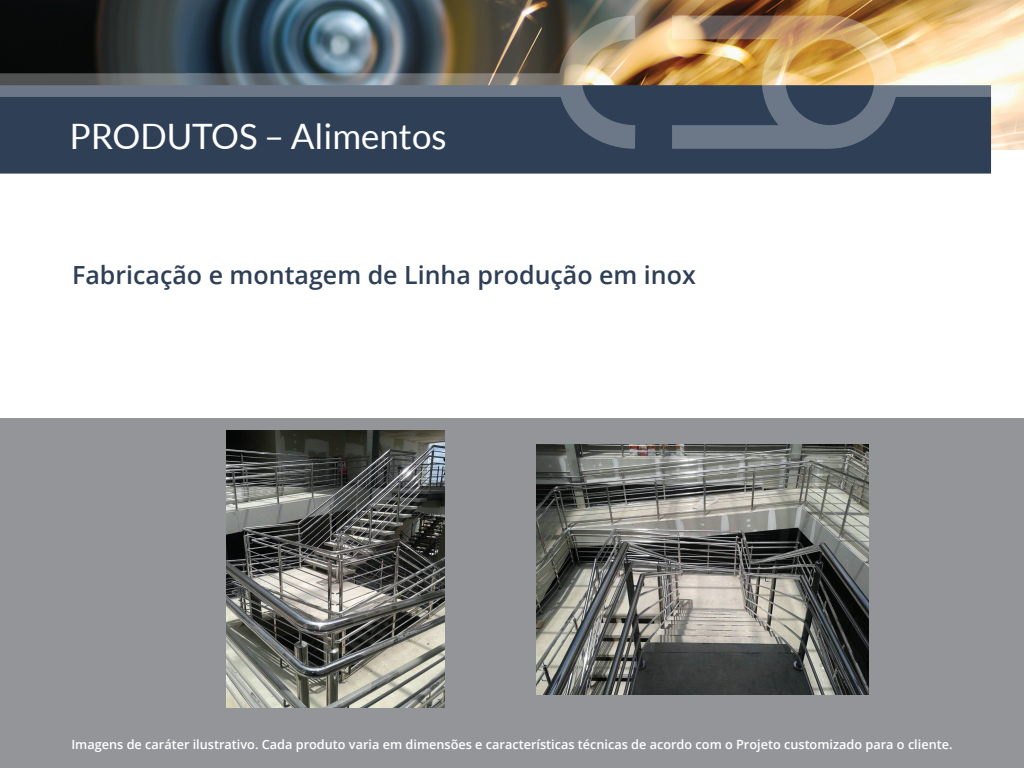
<style>
.page{position:relative;width:1024px;height:768px;background:#fff}
.page>*{position:absolute;margin:0;border:0;box-sizing:border-box;transform-origin:0 0}
.t1{font:35px "Lato";color:#fefefe}
.t2{font:600 25px "Open Sans";color:#2e3f56}
.t3{font:600 12.7px "Open Sans";color:#fff}
</style>
<div class="page">
<img style="left:0;top:0;width:1024px;height:149px">
<div style="left:0;top:85px;width:991px;height:89px;background:#2e3f56"></div>
<div style="left:672px;top:125px;width:156px;height:24px;background:#6c7888"></div>
<svg style="left:211px;top:73px;width:336px;height:24px;background:#737c84"></svg>
<svg style="left:672px;top:16px;width:78px;height:23px;background:#a68d77"></svg>
<img style="left:547px;top:16px;width:112px;height:133px">
<svg style="left:910px;top:73px;width:83px;height:24px"></svg>
<svg style="left:750px;top:16px;width:160px;height:133px;background:#94856c"></svg>
<svg style="left:0;top:73px;width:211px;height:24px;background:#646d75"></svg>
<div style="left:0;top:418px;width:1024px;height:350px;background:#939598"></div>
<img style="left:227px;top:431px;width:218px;height:277px">
<img style="left:537px;top:444px;width:331px;height:250px">
<h1 class="t1" style="left:69px;top:116px;width:379px">PRODUTOS – Alimentos</h1>
<h2 class="t2" style="left:72px;top:257px;width:625px">Fabricação e montagem de Linha produção em inox</h2>
<p class="t3" style="left:71px;top:736px;width:883px">Imagens de caráter ilustrativo. Cada produto varia em dimensões e características técnicas de acordo com o Projeto customizado para o cliente.</p>
</div>
